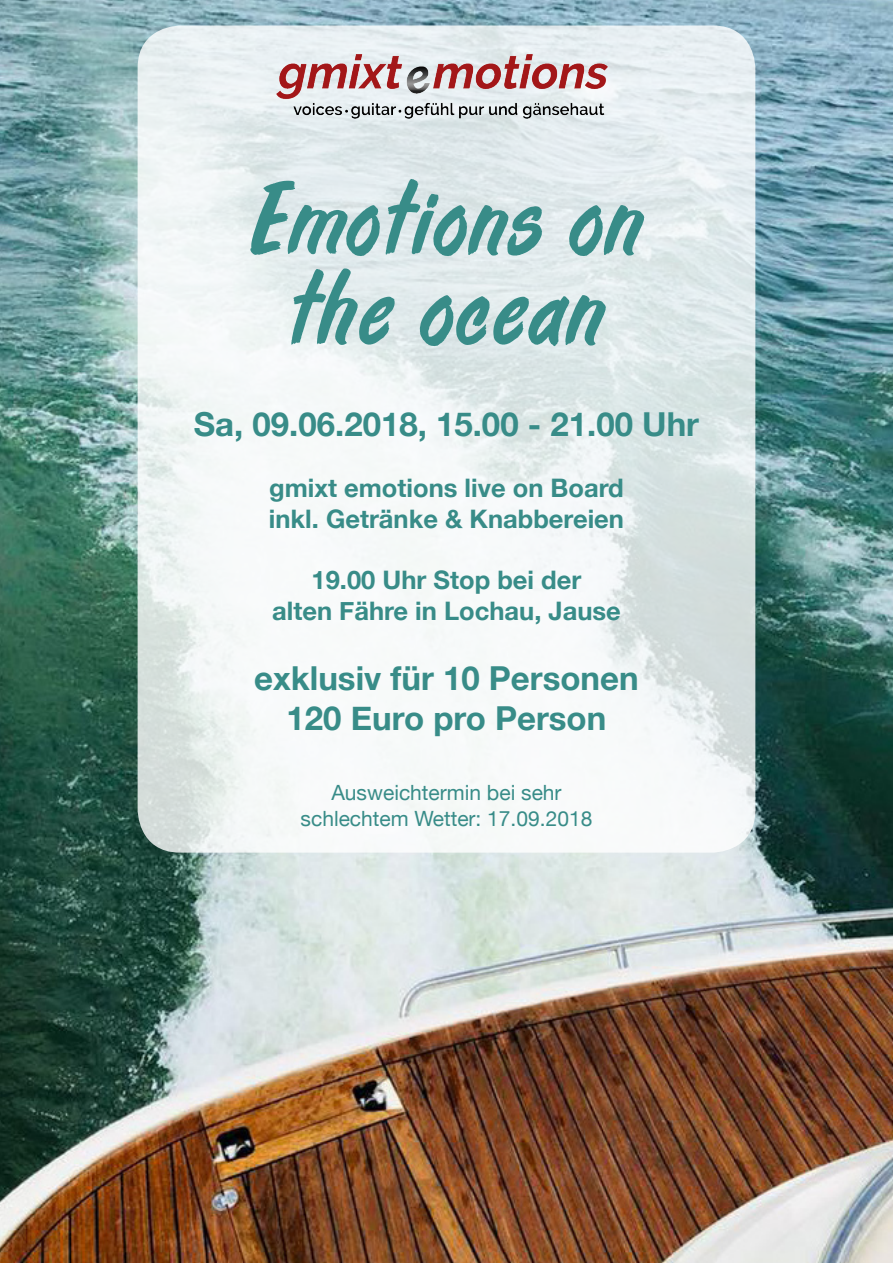
<style>
.page{position:relative;width:893px;height:1263px;background:#fff}
.page>*{position:absolute;margin:0;border:0;box-sizing:border-box;transform-origin:0 0}
.t1{font:111px "Fresh Daily";letter-spacing:.03em;color:#388c88}
.t2{font:700 33px "Helvetica Neue";color:#388c88}
.t3{font:700 25.5px "Helvetica Neue";color:#388c88}
.t4{font:21px "Helvetica Neue";color:#388c88}
</style>
<div class="page">
<img style="left:0;top:0;width:893px;height:1263px">
<svg style="left:138px;top:26px;width:617px;height:827px"></svg>
<img style="left:277px;top:54px;width:331px;height:64px">
<p class="t1" style="left:251px;top:174px;width:393px">Emotions on</p>
<p class="t1" style="left:289px;top:264px;width:316px">the ocean</p>
<p class="t2" style="left:194px;top:398px;width:507px">Sa, 09.06.2018, 15.00 - 21.00 Uhr</p>
<p class="t3" style="left:269px;top:468px;width:356px">gmixt emotions live on Board</p>
<p class="t3" style="left:269px;top:499px;width:357px">inkl. Getränke &amp; Knabbereien</p>
<p class="t3" style="left:312px;top:560px;width:271px">19.00 Uhr Stop bei der</p>
<p class="t3" style="left:272px;top:591px;width:350px">alten Fähre in Lochau, Jause</p>
<p class="t2" style="left:254px;top:652px;width:386px">exklusiv für 10 Personen</p>
<p class="t2" style="left:287px;top:692px;width:321px">120 Euro pro Person</p>
<p class="t4" style="left:331px;top:778px;width:232px">Ausweichtermin bei sehr</p>
<p class="t4" style="left:301px;top:803px;width:293px">schlechtem Wetter: 17.09.2018</p>
</div>
